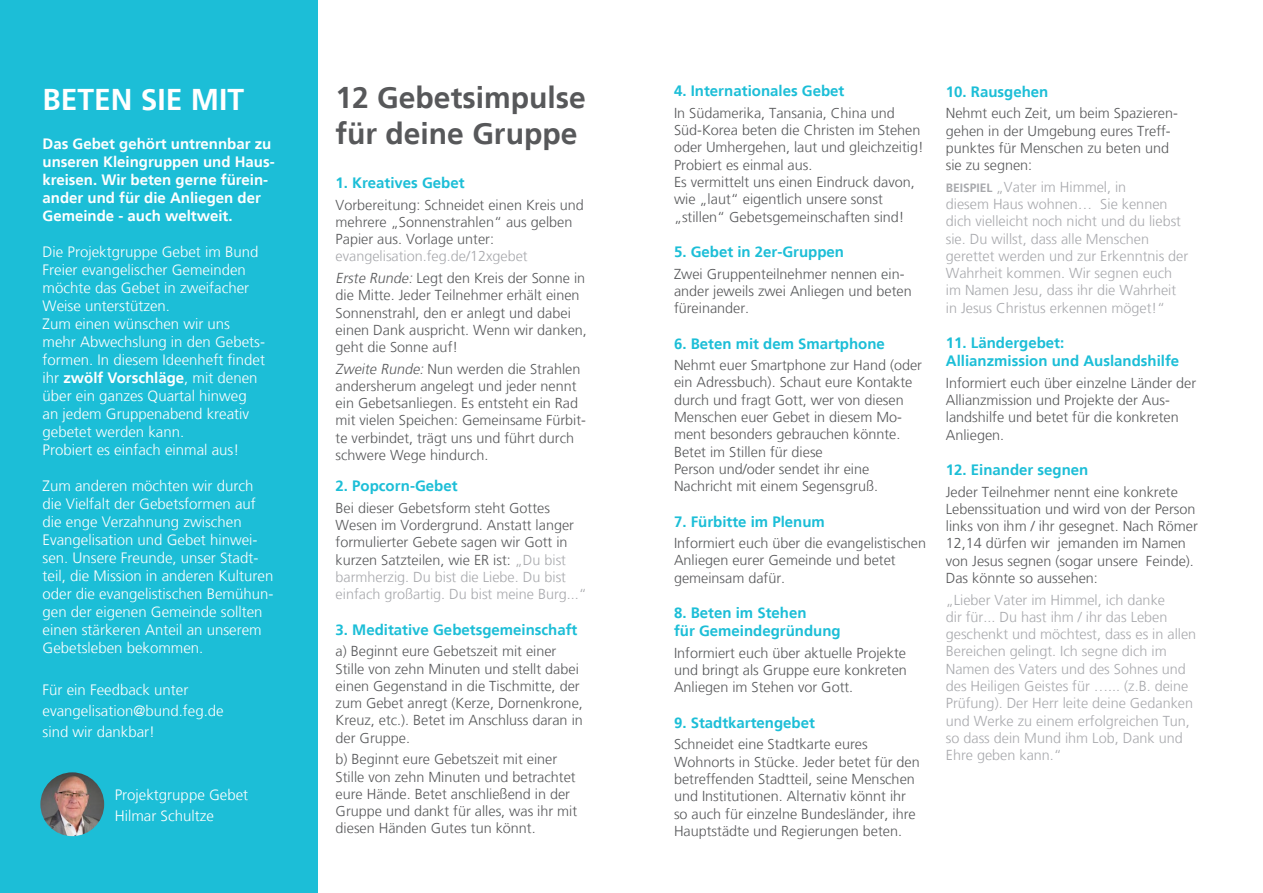
<style>
.page{position:relative;width:1263px;height:893px;background:#fff}
.page>*{position:absolute;margin:0;border:0;box-sizing:border-box;transform-origin:0 0}
.t1{font:700 30px/36px "Frutiger LT";color:#57585a}
.t2{font:700 30px "Frutiger LT";color:#fff}
.t3{font:300 15px/18px "Frutiger LT";color:#fff}
.t4{font:700 15px/18px "Frutiger LT";color:#1cbed7}
.t5{font:700 15px/18px "Frutiger LT";color:#fff}
.t6{font:300 14.4px/17.2px "Frutiger LT";color:#57585a}
.t7{font:300 14.4px/17.2px "Frutiger LT";color:#a8a9ad}
.s1{font-weight:700}
.s2{font-style:italic;color:#57585a}
.s3{color:#57585a}
.s4{font-style:italic}
.s5{color:#a8a9ad}
.s6{font-weight:700;font-size:12px}
</style>
<div class="page">
<div style="left:0;top:0;width:318px;height:893px;background:#1cbed7"></div>
<img style="left:40px;top:772px;width:64px;height:64px;border-radius:32px">
<h1 class="t2" style="left:43px;top:82px;width:203px">BETEN SIE MIT</h1>
<p class="t5" style="left:43px;top:135px;width:234px">Das Gebet gehört untrennbar zu unseren Kleingruppen und Haus&shy;kreisen. Wir beten gerne fürein&shy;ander und für die Anliegen der<br>Gemeinde - auch weltweit.</p>
<p class="t3" style="left:43px;top:243px;width:224px">Die Projektgruppe Gebet im Bund<br>Freier evangelischer Gemeinden möchte das Gebet in zweifacher<br>Weise unterstützen.<br>Zum einen wünschen wir uns mehr Abwechslung in den Gebets&shy;formen. In diesem Ideenheft findet ihr <span class="s1">zwölf Vorschläge</span>, mit denen über ein ganzes Quartal hinweg an jedem Gruppenabend kreativ gebetet werden kann.<br>Probiert es einfach einmal aus!</p>
<p class="t3" style="left:43px;top:477px;width:232px">Zum anderen möchten wir durch die Vielfalt der Gebetsformen auf die enge Verzahnung zwischen<br>Evangelisation und Gebet hinwei&shy;sen. Unsere Freunde, unser Stadt&shy;teil, die Mission in anderen Kulturen oder die evangelistischen Bemühun&shy;gen der eigenen Gemeinde sollten einen stärkeren Anteil an unserem<br>Gebetsleben bekommen.</p>
<p class="t3" style="left:43px;top:679px;width:183px;line-height:21px">Für ein Feedback unter evangelisation@bund.feg.de sind wir dankbar!</p>
<p class="t3" style="left:115px;top:784px;width:135px;line-height:21px">Projektgruppe Gebet<br>Hilmar Schultze</p>
<h1 class="t1" style="left:336px;top:79px;width:252px">12 Gebetsimpulse für deine Gruppe</h1>
<p class="t4" style="left:336px;top:174px;width:130px">1. Kreatives Gebet</p>
<p class="t6" style="left:336px;top:196px;width:250px">Vorbereitung: Schneidet einen Kreis und mehrere „Sonnenstrahlen“ aus gelben<br>Papier aus. Vorlage unter:</p>
<p class="t7" style="left:336px;top:246px;width:251px;line-height:21.6px">evangelisation.feg.de/12xgebet<br><span class="s2">Erste Runde:</span> <span class="s3">Legt den Kreis der Sonne in</span></p>
<p class="t6" style="left:336px;top:287px;width:253px">die Mitte. Jeder Teilnehmer erhält einen Sonnenstrahl, den er anlegt und dabei einen Dank auspricht. Wenn wir danken, geht die Sonne auf!</p>
<p class="t6" style="left:336px;top:360px;width:252px"><span class="s4">Zweite Runde:</span> Nun werden die Strahlen andersherum angelegt und jeder nennt ein Gebetsanliegen. Es entsteht ein Rad mit vielen Speichen: Gemeinsame Fürbit&shy;te verbindet, trägt uns und führt durch schwere Wege hindurch.</p>
<p class="t4" style="left:336px;top:477px;width:123px">2. Popcorn-Gebet</p>
<p class="t6" style="left:336px;top:499px;width:253px">Bei dieser Gebetsform steht Gottes Wesen im Vordergrund. Anstatt langer formulierter Gebete sagen wir Gott in kurzen Satzteilen, wie ER ist: <span class="s5">„Du bist barmherzig. Du bist die Liebe. Du bist einfach großartig. Du bist meine Burg...“</span></p>
<p class="t4" style="left:336px;top:621px;width:243px">3. Meditative Gebetsgemeinschaft</p>
<p class="t6" style="left:336px;top:643px;width:249px">a) Beginnt eure Gebetszeit mit einer Stille von zehn Minuten und stellt dabei einen Gegenstand in die Tischmitte, der zum Gebet anregt (Kerze, Dornenkrone, Kreuz, etc.). Betet im Anschluss daran in der Gruppe.</p>
<p class="t6" style="left:336px;top:751px;width:243px">b) Beginnt eure Gebetszeit mit einer Stille von zehn Minuten und betrachtet eure Hände. Betet anschließend in der Gruppe und dankt für alles, was ihr mit diesen Händen Gutes tun könnt.</p>
<p class="t4" style="left:674px;top:82px;width:172px">4. Internationales Gebet</p>
<p class="t6" style="left:674px;top:104px;width:251px">In Südamerika, Tansania, China und Süd-Korea beten die Christen im Stehen oder Umhergehen, laut und gleichzeitig!<br>Probiert es einmal aus.<br>Es vermittelt uns einen Eindruck davon, wie „laut“ eigentlich unsere sonst „stillen“ Gebetsgemeinschaften sind!</p>
<p class="t4" style="left:674px;top:243px;width:172px">5. Gebet in 2er-Gruppen</p>
<p class="t6" style="left:674px;top:265px;width:239px">Zwei Gruppenteilnehmer nennen ein&shy;ander jeweils zwei Anliegen und beten füreinander.</p>
<p class="t4" style="left:674px;top:334px;width:212px">6. Beten mit dem Smartphone</p>
<p class="t6" style="left:674px;top:357px;width:250px">Nehmt euer Smartphone zur Hand (oder ein Adressbuch). Schaut eure Kontakte durch und fragt Gott, wer von diesen Menschen euer Gebet in diesem Mo&shy;ment besonders gebrauchen könnte.<br>Betet im Stillen für diese<br>Person und/oder sendet ihr eine Nachricht mit einem Segensgruß.</p>
<p class="t4" style="left:674px;top:512px;width:152px">7. Fürbitte im Plenum</p>
<p class="t6" style="left:674px;top:535px;width:254px">Informiert euch über die evangelistischen<br>Anliegen eurer Gemeinde und betet gemeinsam dafür.</p>
<p class="t4" style="left:674px;top:604px;width:168px">8. Beten im Stehen<br>für Gemeindegründung</p>
<p class="t6" style="left:674px;top:644px;width:234px;text-align:justify">Informiert euch über aktuelle Projekte und bringt als Gruppe eure konkreten Anliegen im Stehen vor Gott.</p>
<p class="t4" style="left:674px;top:714px;width:142px">9. Stadtkartengebet</p>
<p class="t6" style="left:674px;top:736px;width:247px">Schneidet eine Stadtkarte eures Wohnorts in Stücke. Jeder betet für den betreffenden Stadtteil, seine Menschen und Institutionen. Alternativ könnt ihr so auch für einzelne Bundesländer, ihre Hauptstädte und Regierungen beten.</p>
<p class="t4" style="left:946px;top:83px;width:104px">10. Rausgehen</p>
<p class="t6" style="left:946px;top:105px;width:234px">Nehmt euch Zeit, um beim Spazieren&shy;gehen in der Umgebung eures Treff&shy;punktes für Menschen zu beten und sie zu segnen:</p>
<p class="t7" style="left:946px;top:178px;width:244px"><span class="s6">BEISPIEL</span> „Vater im Himmel, in<br>diesem Haus wohnen… Sie kennen dich vielleicht noch nicht und du liebst sie. Du willst, dass alle Menschen gerettet werden und zur Erkenntnis der Wahrheit kommen. Wir segnen euch im Namen Jesu, dass ihr die Wahrheit in Jesus Christus erkennen möget!“</p>
<p class="t4" style="left:946px;top:334px;width:235px">11. Ländergebet:<br>Allianzmission und Auslandshilfe</p>
<p class="t6" style="left:946px;top:374px;width:252px">Informiert euch über einzelne Länder der<br>Allianzmission und Projekte der Aus&shy;landshilfe und betet für die konkreten<br>Anliegen.</p>
<p class="t4" style="left:946px;top:461px;width:144px">12. Einander segnen</p>
<p class="t6" style="left:946px;top:483px;width:254px">Jeder Teilnehmer nennt eine konkrete Lebenssituation und wird von der Person links von ihm / ihr gesegnet. Nach Römer 12,14 dürfen wir jemanden im Namen von Jesus segnen (sogar unsere Feinde).<br>Das könnte so aussehen:</p>
<p class="t7" style="left:946px;top:591px;width:252px">„Lieber Vater im Himmel, ich danke<br>dir für... Du hast ihm / ihr das Leben geschenkt und möchtest, dass es in allen Bereichen gelingt. Ich segne dich im Namen des Vaters und des Sohnes und des Heiligen Geistes für …... (z.B. deine Prüfung). Der Herr leite deine Gedanken und Werke zu einem erfolgreichen Tun, so dass dein Mund ihm Lob, Dank und Ehre geben kann.“</p>
</div>
